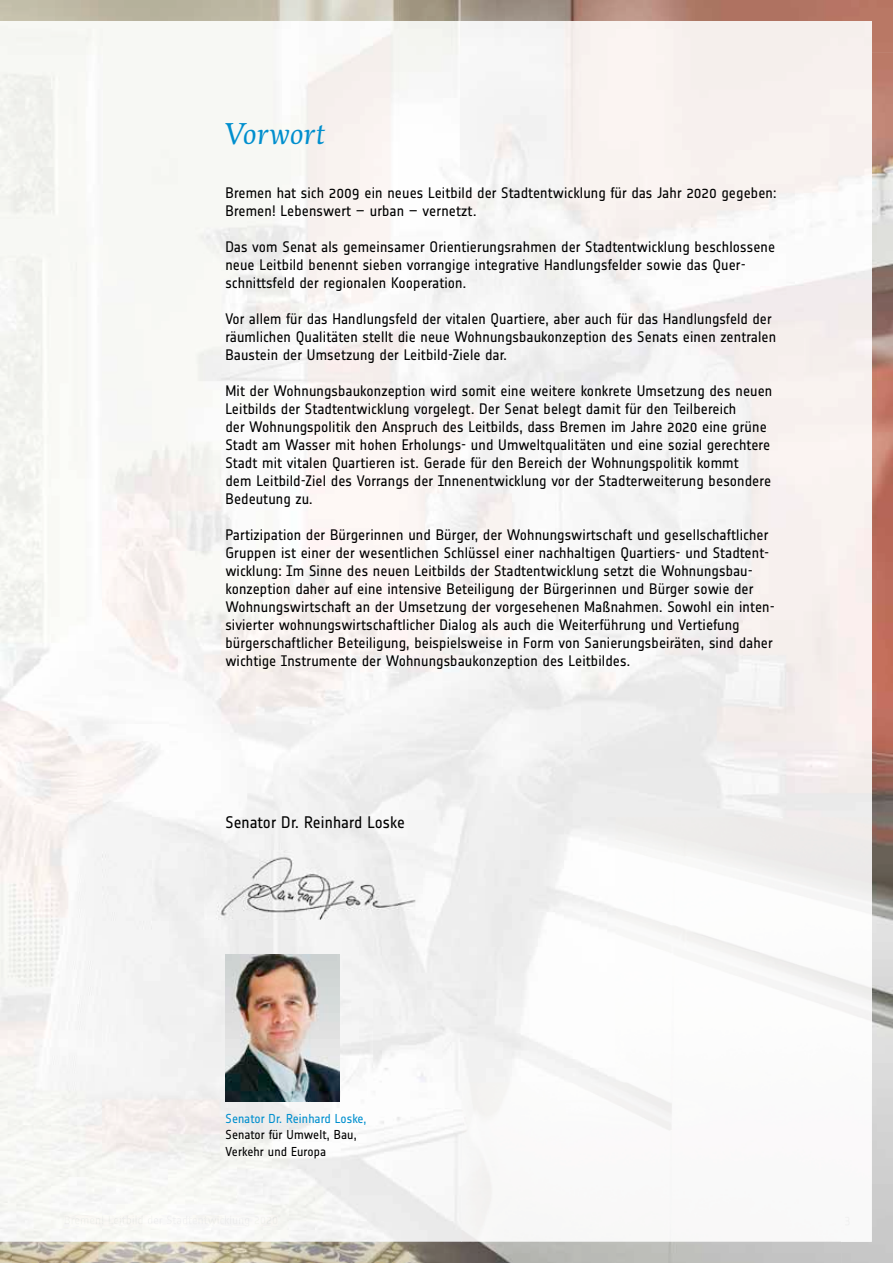
<style>
.page{position:relative;width:893px;height:1263px;background:#fff}
.page>*{position:absolute;margin:0;border:0;box-sizing:border-box;transform-origin:0 0}
.t1{font:italic 31.5px "DTL Dorian T";letter-spacing:.015em;color:#008fce}
.t2{font:16.5px "Notes";letter-spacing:.005em;color:#000}
.t3{font:15px/18px "Notes";letter-spacing:.005em;color:#000}
.t4{font:12.75px/16.5px "Notes";letter-spacing:.005em;color:#000}
.t5{font:12.75px "Notes";letter-spacing:.005em;color:#008fce}
</style>
<div class="page">
<img style="left:0;top:0;width:893px;height:52px">
<img style="left:841px;top:52px;width:52px;height:1211px">
<img style="left:0;top:1242px;width:841px;height:21px">
<img style="left:0;top:21px;width:872px;height:1221px">
<div style="left:65px;top:1215px;width:212px;height:11px;background:#f7f6f4"></div>
<svg style="left:845px;top:1217px;width:5px;height:8px"></svg>
<img style="left:205px;top:850px;width:218px;height:70px">
<img style="left:225px;top:954px;width:114px;height:147px">
<h1 class="t1" style="left:225px;top:115px;width:101px">Vorwort</h1>
<p class="t3" style="left:225px;top:184px;width:553px">Bremen hat sich 2009 ein neues Leitbild der Stadtentwicklung für das Jahr 2020 gegeben:<br>Bremen! Lebenswert – urban – vernetzt.</p>
<p class="t3" style="left:225px;top:238px;width:551px">Das vom Senat als gemeinsamer Orientierungsrahmen der Stadtentwicklung beschlossene neue Leitbild benennt sieben vorrangige integrative Handlungsfelder sowie das Quer&shy;schnittsfeld der regionalen Kooperation.</p>
<p class="t3" style="left:225px;top:310px;width:552px">Vor allem für das Handlungsfeld der vitalen Quartiere, aber auch für das Handlungsfeld der räumlichen Qualitäten stellt die neue Wohnungsbaukonzeption des Senats einen zentralen<br>Baustein der Umsetzung der Leitbild-Ziele dar.</p>
<p class="t3" style="left:225px;top:382px;width:548px">Mit der Wohnungsbaukonzeption wird somit eine weitere konkrete Umsetzung des neuen Leitbilds der Stadtentwicklung vorgelegt. Der Senat belegt damit für den Teilbereich<br>der Wohnungspolitik den Anspruch des Leitbilds, dass Bremen im Jahre 2020 eine grüne Stadt am Wasser mit hohen Erholungs- und Umweltqualitäten und eine sozial gerechtere Stadt mit vitalen Quartieren ist. Gerade für den Bereich der Wohnungspolitik kommt<br>dem Leitbild-Ziel des Vorrangs der Innenentwicklung vor der Stadterweiterung besondere Bedeutung zu.</p>
<p class="t3" style="left:225px;top:526px;width:551px">Partizipation der Bürgerinnen und Bürger, der Wohnungswirtschaft und gesellschaftlicher Gruppen ist einer der wesentlichen Schlüssel einer nachhaltigen Quartiers- und Stadtent&shy;wicklung: Im Sinne des neuen Leitbilds der Stadtentwicklung setzt die Wohnungsbau&shy;konzeption daher auf eine intensive Beteiligung der Bürgerinnen und Bürger sowie der Wohnungswirtschaft an der Umsetzung der vorgesehenen Maßnahmen. Sowohl ein inten&shy;sivierter wohnungswirtschaftlicher Dialog als auch die Weiterführung und Vertiefung bürgerschaftlicher Beteiligung, beispielsweise in Form von Sanierungsbeiräten, sind daher wichtige Instrumente der Wohnungsbaukonzeption des Leitbildes.</p>
<p class="t2" style="left:225px;top:814px;width:181px">Senator Dr. Reinhard Loske</p>
<p class="t5" style="left:226px;top:1111px;width:142px">Senator Dr. Reinhard Loske,</p>
<p class="t4" style="left:226px;top:1126px;width:132px">Senator für Umwelt, Bau,<br>Verkehr und Europa</p>
</div>
